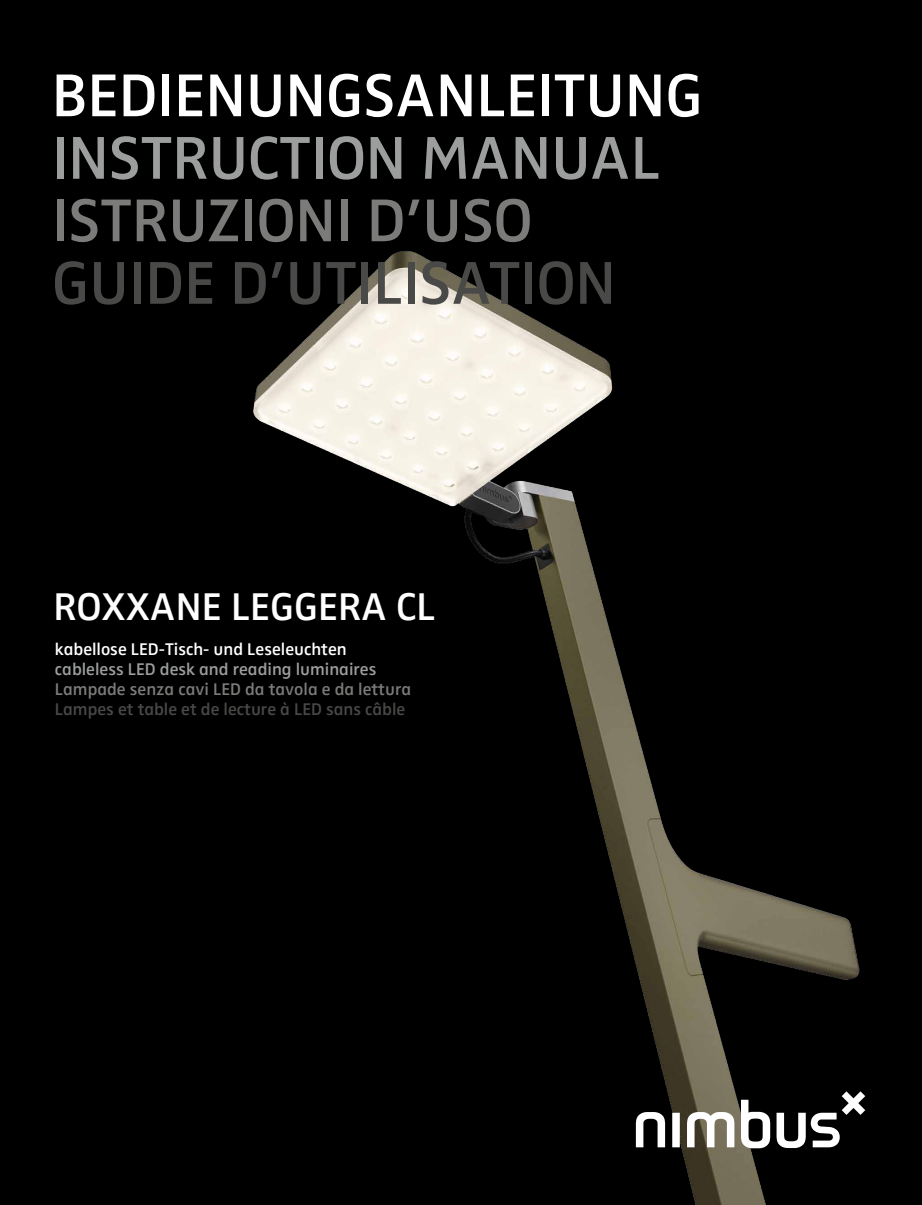
<style>
.page{position:relative;width:922px;height:1205px;background:#fff}
.page>*{position:absolute;margin:0;border:0;box-sizing:border-box;transform-origin:0 0}
.t1{font:62.5px "Zwo Semi Bold LF Plain Alt";color:#fff}
.t2{font:62.5px "Zwo Semi Bold LF Plain Alt";color:#494948}
.t3{font:62.5px "Zwo Semi Bold LF Plain Alt";color:#9c9d9d}
.t4{font:62.5px "Zwo Semi Bold LF Plain Alt";color:#7b7b7a}
.t5{font:40px "Zwo Semi Bold LF Plain Alt";color:#fff}
.t6{font:17.5px "Zwo Semi Bold LF Plain Alt";color:#7b7b7a}
.t7{font:17.5px "Zwo Semi Bold LF Plain Alt";color:#494948}
.t8{font:17.5px "Zwo Semi Bold LF Plain Alt";color:#9c9d9d}
.t9{font:17.5px "Zwo Semi Bold LF Plain Alt";color:#fff}
</style>
<div class="page">
<div style="left:0;top:0;width:921px;height:1205px;background:#000"></div>
<img style="left:253px;top:251px;width:613px;height:954px">
<svg style="left:686px;top:1112px;width:48px;height:35px"></svg>
<svg style="left:672px;top:1112px;width:7px;height:35px"></svg>
<svg style="left:635px;top:1112px;width:30px;height:35px"></svg>
<svg style="left:740px;top:1099px;width:30px;height:49px"></svg>
<svg style="left:776px;top:1091px;width:89px;height:57px"></svg>
<h1 class="t1" style="left:52px;top:59px;width:379px">Bedienungsanle</h1>
<h1 class="t1" style="left:537px;top:59px;width:167px">itung</h1>
<h1 class="t3" style="left:52px;top:122px;width:573px">Instruction Man ual</h1>
<h1 class="t4" style="left:52px;top:184px;width:476px">Istruzion i d’uso</h1>
<h1 class="t2" style="left:52px;top:247px;width:522px">Guide d’utilisation</h1>
<h2 class="t5" style="left:54px;top:584px;width:287px">ROXXANE Leggera</h2>
<h2 class="t5" style="left:396px;top:584px;width:40px">CL</h2>
<p class="t9" style="left:55px;top:639px;width:293px">kabellose LED-Tisch- und Leseleuchten</p>
<p class="t8" style="left:55px;top:659px;width:323px">cableless LED desk and reading luminaires</p>
<p class="t6" style="left:55px;top:679px;width:357px">Lampade senza cavi LED da tavola e da lettura</p>
<p class="t7" style="left:55px;top:699px;width:352px">Lampes et table et de lecture à LED sans câble</p>
</div>
